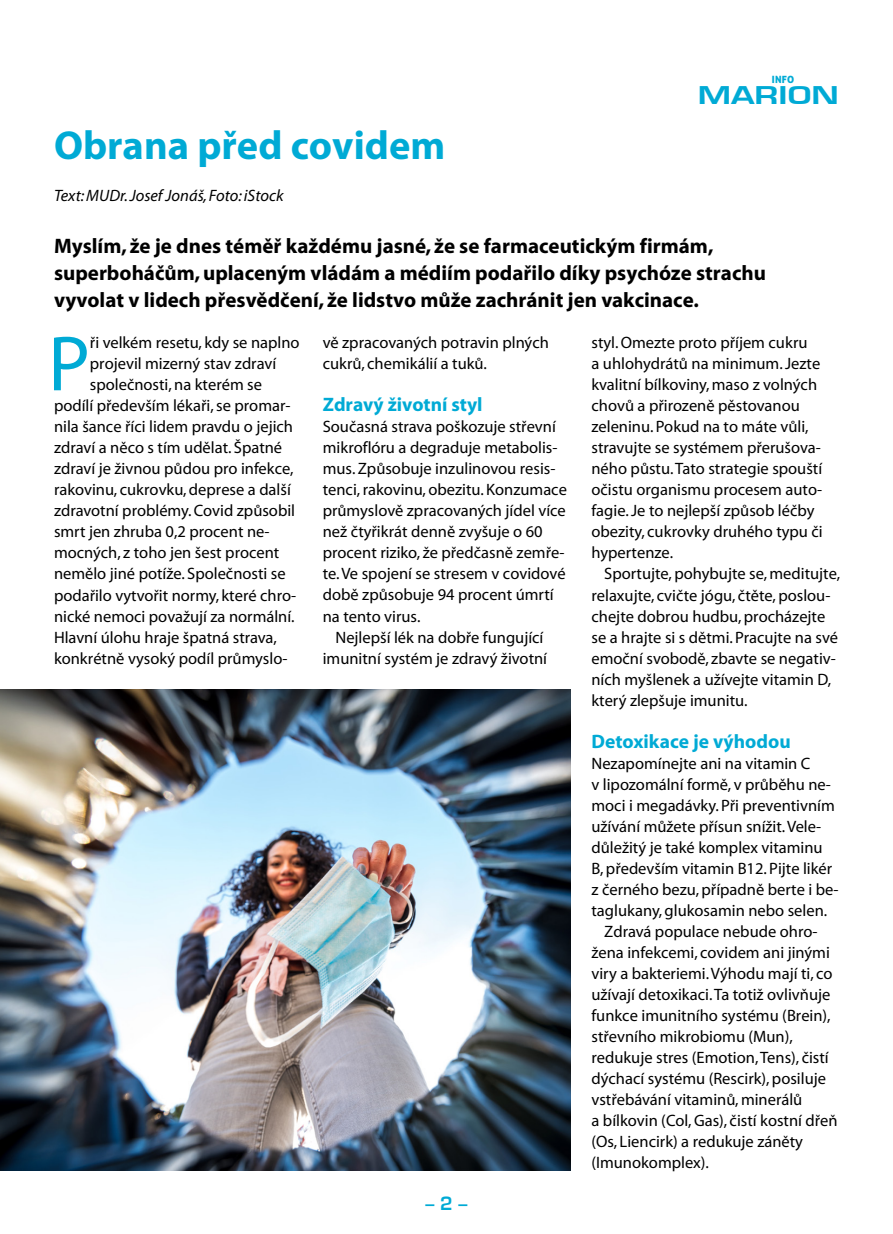
<style>
.page{position:relative;width:893px;height:1234px;background:#fff}
.page>*{position:absolute;margin:0;border:0;box-sizing:border-box;transform-origin:0 0}
.t1{font:78.75px "Myriad CE";color:#00aad5}
.t2{font:700 40.5px "Myriad CE";color:#00aad5}
.t3{font:700 23.85px "Euromode";color:#00aad5;scale:1.39 1}
.t4{font:700 21px/27px "Myriad CE";color:#000}
.t5{font:700 19.5px "Myriad CE";color:#00aad5}
.t6{font:700 18px "Euromode";color:#00aad5}
.t7{font:16.5px/21px "Myriad CE";color:#000}
.t8{font:italic 16.5px "Myriad CE";color:#000}
.t9{font:10.05px "Aller Display";color:#00aad5}
</style>
<div class="page">
<img style="left:0;top:689px;width:570px;height:480px">
<p class="t9" style="left:772px;top:73px;width:24px">INFO</p>
<h2 class="t2" style="left:54px;top:124px;width:393px">Obrana před covidem</h2>
<p class="t8" style="left:54px;top:187px;width:231px">Text: MUDr. Josef Jonáš, Foto: iStock</p>
<h3 class="t3" style="left:698px;top:81px;width:103px">MARION</h3>
<p class="t4" style="left:54px;top:233px;width:714px">Myslím, že je dnes téměř každému jasné, že se farmaceutickým firmám, superboháčům, uplaceným vládám a médiím podařilo díky psychóze strachu vyvolat v lidech přesvědčení, že lidstvo může zachránit jen vakcinace.</p>
<p class="t7" style="left:591px;top:333px;width:233px">styl. Omezte proto příjem cukru<br>a uhlohydrátů na minimum. Jezte kvalitní bílkoviny, maso z volných chovů a přirozeně pěstovanou zeleninu. Pokud na to máte vůli, stravujte se systémem přerušova&shy;ného půstu. Tato strategie spouští očistu organismu procesem auto&shy;fagie. Je to nejlepší způsob léčby obezity, cukrovky druhého typu či hypertenze.</p>
<p class="t7" style="left:591px;top:564px;width:250px;text-indent:13px">Sportujte, pohybujte se, meditujte, relaxujte, cvičte jógu, čtěte, poslou&shy;chejte dobrou hudbu, procházejte se a hrajte si s dětmi. Pracujte na své emoční svobodě, zbavte se negativ&shy;ních myšlenek a užívejte vitamin D, který zlepšuje imunitu.</p>
<p class="t5" style="left:591px;top:730px;width:201px">Detoxikace je výhodou</p>
<p class="t7" style="left:591px;top:753px;width:221px">Nezapomínejte ani na vitamin C</p>
<p class="t7" style="left:591px;top:774px;width:241px">v lipozomální formě, v průběhu ne-</p>
<p class="t7" style="left:591px;top:795px;width:245px">moci i megadávky. Při preventivním</p>
<p class="t7" style="left:591px;top:816px;width:231px">užívání můžete přísun snížit. Vele-</p>
<p class="t7" style="left:591px;top:837px;width:233px">důležitý je také komplex vitaminu</p>
<p class="t7" style="left:591px;top:858px;width:242px">B, především vitamin B12. Pijte likér</p>
<p class="t7" style="left:591px;top:879px;width:249px">z černého bezu, případně berte i be-</p>
<p class="t7" style="left:591px;top:900px;width:237px">taglukany, glukosamin nebo selen.</p>
<p class="t7" style="left:604px;top:921px;width:215px">Zdravá populace nebude ohro-</p>
<p class="t7" style="left:591px;top:942px;width:240px">žena infekcemi, covidem ani jinými</p>
<p class="t7" style="left:591px;top:963px;width:243px">viry a bakteriemi. Výhodu mají ti, co</p>
<p class="t7" style="left:591px;top:984px;width:240px">užívají detoxikaci. Ta totiž ovlivňuje</p>
<p class="t7" style="left:591px;top:1005px;width:241px">funkce imunitního systému (Brein),</p>
<p class="t7" style="left:591px;top:1026px;width:203px">střevního mikrobiomu (Mun),</p>
<p class="t7" style="left:591px;top:1047px;width:239px">redukuje stres (Emotion, Tens), čistí</p>
<p class="t7" style="left:591px;top:1068px;width:236px">dýchací systému (Rescirk), posiluje</p>
<p class="t7" style="left:591px;top:1089px;width:212px">vstřebávání vitaminů, minerálů</p>
<p class="t7" style="left:591px;top:1110px;width:248px">a bílkovin (Col, Gas), čistí kostní dřeň</p>
<p class="t7" style="left:591px;top:1131px;width:213px">(Os, Liencirk) a redukuje záněty</p>
<p class="t7" style="left:591px;top:1152px;width:119px">(Imunokomplex).</p>
<p class="t7" style="left:323px;top:333px;width:228px">vě zpracovaných potravin plných cukrů, chemikálií a tuků.</p>
<p class="t5" style="left:323px;top:394px;width:161px">Zdravý životní styl</p>
<p class="t7" style="left:323px;top:417px;width:246px">Současná strava poškozuje střevní mikroflóru a degraduje metabolis&shy;mus. Způsobuje inzulinovou resis&shy;tenci, rakovinu, obezitu. Konzumace průmyslově zpracovaných jídel více než čtyřikrát denně zvyšuje o 60 procent riziko, že předčasně zemře&shy;te. Ve spojení se stresem v covidové době způsobuje 94 procent úmrtí na tento virus.</p>
<p class="t7" style="left:323px;top:627px;width:226px;text-align:center">Nejlepší lék na dobře fungující imunitní systém je zdravý životní</p>
<h1 class="t1" style="left:48px;top:323px;width:43px">P</h1>
<p class="t7" style="left:90px;top:333px;width:211px">ři velkém resetu, kdy se naplno</p>
<p class="t7" style="left:90px;top:354px;width:188px">projevil mizerný stav zdraví</p>
<p class="t7" style="left:90px;top:375px;width:174px">společnosti, na kterém se</p>
<p class="t7" style="left:54px;top:396px;width:238px">podílí především lékaři, se promar-</p>
<p class="t7" style="left:54px;top:417px;width:241px">nila šance říci lidem pravdu o jejich</p>
<p class="t7" style="left:54px;top:438px;width:230px">zdraví a něco s tím udělat. Špatné</p>
<p class="t7" style="left:54px;top:459px;width:241px">zdraví je živnou půdou pro infekce,</p>
<p class="t7" style="left:54px;top:480px;width:238px">rakovinu, cukrovku, deprese a další</p>
<p class="t7" style="left:54px;top:501px;width:243px">zdravotní problémy. Covid způsobil</p>
<p class="t7" style="left:54px;top:522px;width:217px">smrt jen zhruba 0,2 procent ne-</p>
<p class="t7" style="left:54px;top:543px;width:227px">mocných, z toho jen šest procent</p>
<p class="t7" style="left:54px;top:564px;width:233px">nemělo jiné potíže. Společnosti se</p>
<p class="t7" style="left:54px;top:585px;width:244px">podařilo vytvořit normy, které chro-</p>
<p class="t7" style="left:54px;top:606px;width:242px">nické nemoci považují za normální.</p>
<p class="t7" style="left:54px;top:627px;width:224px">Hlavní úlohu hraje špatná strava,</p>
<p class="t7" style="left:54px;top:648px;width:235px">konkrétně vysoký podíl průmyslo-</p>
<p class="t6" style="left:426px;top:1191px;width:43px">– 2 –</p>
</div>
